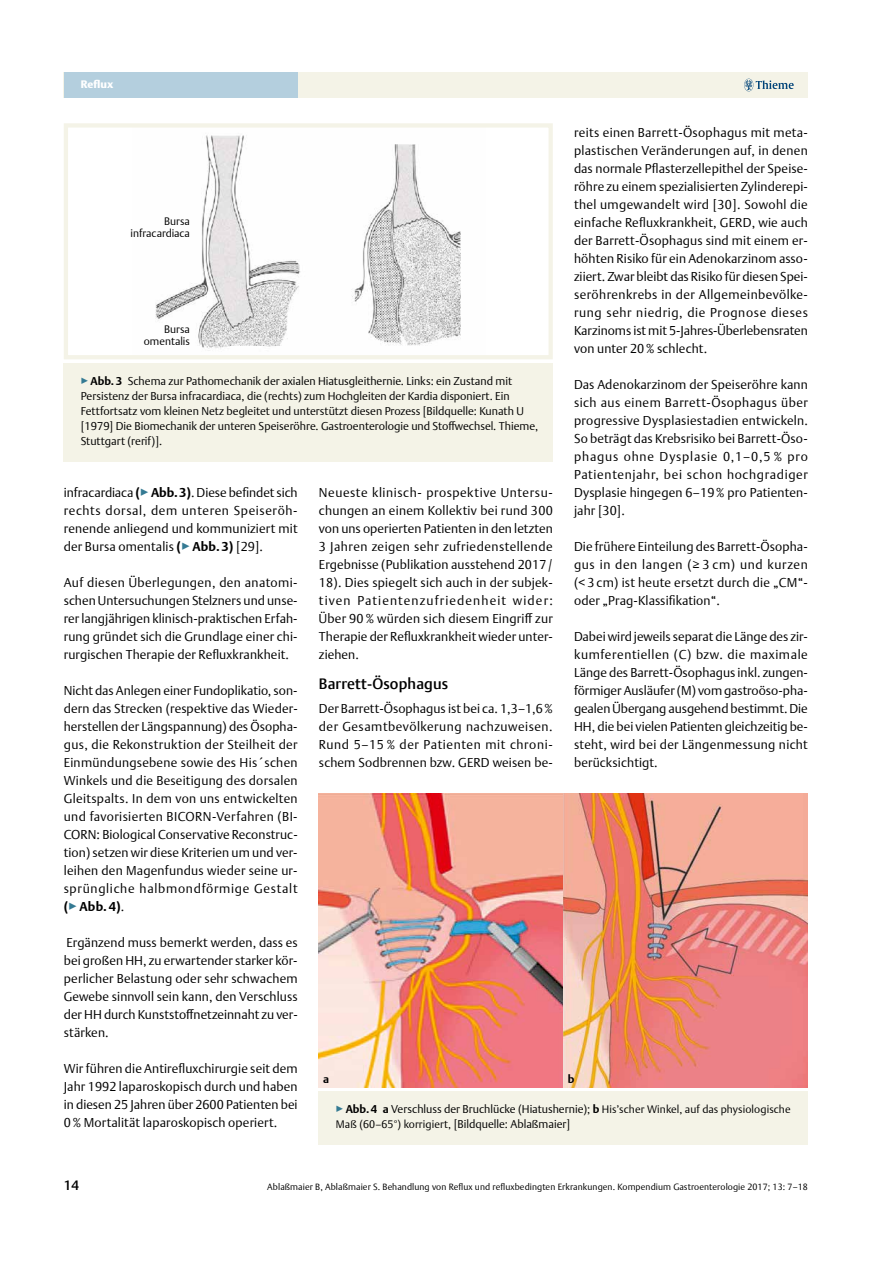
<style>
.page{position:relative;width:893px;height:1263px;background:#fff}
.page>*{position:absolute;margin:0;border:0;box-sizing:border-box;transform-origin:0 0}
.t1{font:500 15px "Thieme Argo 2011";letter-spacing:.01em;color:#000}
.t2{font:500 13.5px "Thieme Argo 2011";color:#000}
.t3{font:300 12.75px/18px "Thieme Argo 2011";letter-spacing:.01em;color:#000;text-align:justify}
.t4{font:300 11.25px/15px "Thieme Argo 2011";color:#000}
.t5{font:700 11.25px "Thieme Argo 2011";color:#000}
.t6{font:300 10.8px/12px "Thieme Argo 2011";color:#000;text-align:right}
.t7{font:900 10.8px "Thieme Argo 2011";color:#fff}
.t8{font:300 9px "Thieme Argo 2011";letter-spacing:.01em;color:#000}
.s1{color:#347a93}
.s2{font-weight:700}
.s3{font-weight:700;color:#347a93}
.s4{font-size:10.8px}
</style>
<div class="page">
<div style="left:64px;top:364px;width:489px;height:98px;background:#f4f3e7"></div>
<svg style="left:64px;top:123px;width:489px;height:236px"></svg>
<div style="left:319px;top:1091px;width:489px;height:54px;background:#f4f3e7"></div>
<img style="left:319px;top:793px;width:489px;height:294px">
<div style="left:64px;top:72px;width:744px;height:26px;background:#f4f3e7"></div>
<div style="left:64px;top:72px;width:234px;height:26px;background:#b4cfde"></div>
<svg style="left:744px;top:79px;width:50px;height:12px"></svg>
<p class="t7" style="left:81px;top:77px;width:34px">Reflux</p>
<p class="t3" style="left:574px;top:123px;width:235px">reits einen Barrett-Ösophagus mit meta&shy;plastischen Veränderungen auf, in denen das normale Pflasterzellepithel der Speise&shy;röhre zu einem spezialisierten Zylinderepi&shy;thel umgewandelt wird [30]. Sowohl die einfache Refluxkrankheit, GERD, wie auch der Barrett-Ösophagus sind mit einem er&shy;höhten Risiko für ein Adenokarzinom asso&shy;ziiert. Zwar bleibt das Risiko für diesen Spei&shy;seröhrenkrebs in der Allgemeinbevölke&shy;rung sehr niedrig, die Prognose dieses Karzinoms ist mit 5-Jahres-Überlebensraten von unter 20% schlecht.</p>
<p class="t3" style="left:574px;top:375px;width:235px">Das Adenokarzinom der Speiseröhre kann sich aus einem Barrett-Ösophagus über progressive Dysplasiestadien entwickeln.<br>So beträgt das Krebsrisiko bei Barrett-Öso&shy;phagus ohne Dysplasie 0,1–0,5 % pro Patientenjahr, bei schon hochgradiger Dysplasie hingegen 6–19% pro Patienten&shy;jahr [30].</p>
<p class="t3" style="left:574px;top:537px;width:235px">Die frühere Einteilung des Barrett-Ösopha&shy;gus in den langen (≥ 3 cm) und kurzen (&lt; 3 cm) ist heute ersetzt durch die „CM“- oder „Prag-Klassifikation“.</p>
<p class="t3" style="left:574px;top:627px;width:235px">Dabei wird jeweils separat die Länge des zir&shy;kumferentiellen (C) bzw. die maximale Länge des Barrett-Ösophagus inkl. zungen&shy;förmiger Ausläufer (M) vom gastroöso-pha&shy;gealen Übergang ausgehend bestimmt. Die HH, die bei vielen Patienten gleichzeitig be&shy;steht, wird bei der Längenmessung nicht berücksichtigt.</p>
<p class="t6" style="left:131px;top:215px;width:61px">Bursa infracardiaca</p>
<p class="t6" style="left:144px;top:323px;width:48px">Bursa omentalis</p>
<p class="t4" style="left:81px;top:373px;width:459px"><span class="s1">▶</span><span class="s2">Abb.3</span> Schema zur Pathomechanik der axialen Hiatusgleithernie. Links: ein Zustand mit Persistenz der Bursa infracardiaca, die (rechts) zum Hochgleiten der Kardia disponiert. Ein Fettfortsatz vom kleinen Netz begleitet und unterstützt diesen Prozess [Bildquelle: Kunath U [1979] Die Biomechanik der unteren Speiseröhre. Gastroenterologie und Stoffwechsel. Thieme, Stuttgart (rerif)].</p>
<p class="t3" style="left:64px;top:483px;width:235px">infracardiaca <span class="s2">(</span><span class="s3">▶</span><span class="s2">Abb.3)</span>. Diese befindet sich rechts dorsal, dem unteren Speiseröh&shy;renende anliegend und kommuniziert mit der Bursa omentalis <span class="s2">(</span><span class="s3">▶</span><span class="s2">Abb. 3)</span> [29].</p>
<p class="t3" style="left:64px;top:573px;width:235px">Auf diesen Überlegungen, den anatomi&shy;schen Untersuchungen Stelzners und unse&shy;rer langjährigen klinisch-praktischen Erfah&shy;rung gründet sich die Grundlage einer chi&shy;rurgischen Therapie der Refluxkrankheit.</p>
<p class="t3" style="left:64px;top:681px;width:235px">Nicht das Anlegen einer Fundoplikatio, son&shy;dern das Strecken (respektive das Wieder&shy;herstellen der Längspannung) des Ösopha&shy;gus, die Rekonstruktion der Steilheit der Einmündungsebene sowie des His´schen Winkels und die Beseitigung des dorsalen Gleitspalts. In dem von uns entwickelten und favorisierten BICORN-Verfahren (BI-CORN: Biological Conservative Reconstruc&shy;tion) setzen wir diese Kriterien um und ver&shy;leihen den Magenfundus wieder seine ur&shy;sprüngliche halbmondförmige Gestalt <span class="s2">(</span><span class="s1">▶</span><span class="s2">Abb. 4)</span>.</p>
<p class="t3" style="left:64px;top:933px;width:235px">Ergänzend muss bemerkt werden, dass es bei großen HH, zu erwartender starker kör&shy;perlicher Belastung oder sehr schwachem Gewebe sinnvoll sein kann, den Verschluss der HH durch Kunststoffnetzeinnaht zu ver&shy;stärken.</p>
<p class="t3" style="left:64px;top:1059px;width:235px">Wir führen die Antirefluxchirurgie seit dem Jahr 1992 laparoskopisch durch und haben in diesen 25 Jahren über 2600 Patienten bei 0% Mortalität laparoskopisch operiert.</p>
<p class="t3" style="left:319px;top:483px;width:235px">Neueste klinisch- prospektive Untersu&shy;chungen an einem Kollektiv bei rund 300 von uns operierten Patienten in den letzten 3 Jahren zeigen sehr zufriedenstellende Ergebnisse (Publikation ausstehend 2017 / 18). Dies spiegelt sich auch in der subjek&shy;tiven Patientenzufriedenheit wider:<br>Über 90% würden sich diesem Eingriff zur Therapie der Refluxkrankheit wieder unter&shy;ziehen.</p>
<p class="t1" style="left:319px;top:674px;width:131px">Barrett-Ösophagus</p>
<p class="t3" style="left:319px;top:699px;width:235px">Der Barrett-Ösophagus ist bei ca. 1,3–1,6% der Gesamtbevölkerung nachzuweisen.<br>Rund 5–15 % der Patienten mit chroni&shy;schem Sodbrennen bzw. GERD weisen be-</p>
<p class="t5" style="left:323px;top:1071px;width:7px">a</p>
<p class="t5" style="left:568px;top:1071px;width:8px">b</p>
<p class="t4" style="left:336px;top:1101px;width:456px"><span class="s1">▶</span><span class="s2">Abb.4 a</span> Verschluss der Bruchlücke (Hiatushernie); <span class="s2">b</span> <span class="s4">His’scher Winkel, auf das physiologische<br>Maß (60–65°) korrigiert,</span> [Bildquelle: Ablaßmaier]</p>
<p class="t2" style="left:64px;top:1176px;width:17px">14</p>
<p class="t8" style="left:267px;top:1181px;width:542px">Ablaßmaier B, Ablaßmaier S. Behandlung von Reflux und refluxbedingten Erkrankungen. Kompendium Gastroenterologie 2017; 13: 7–18</p>
</div>
